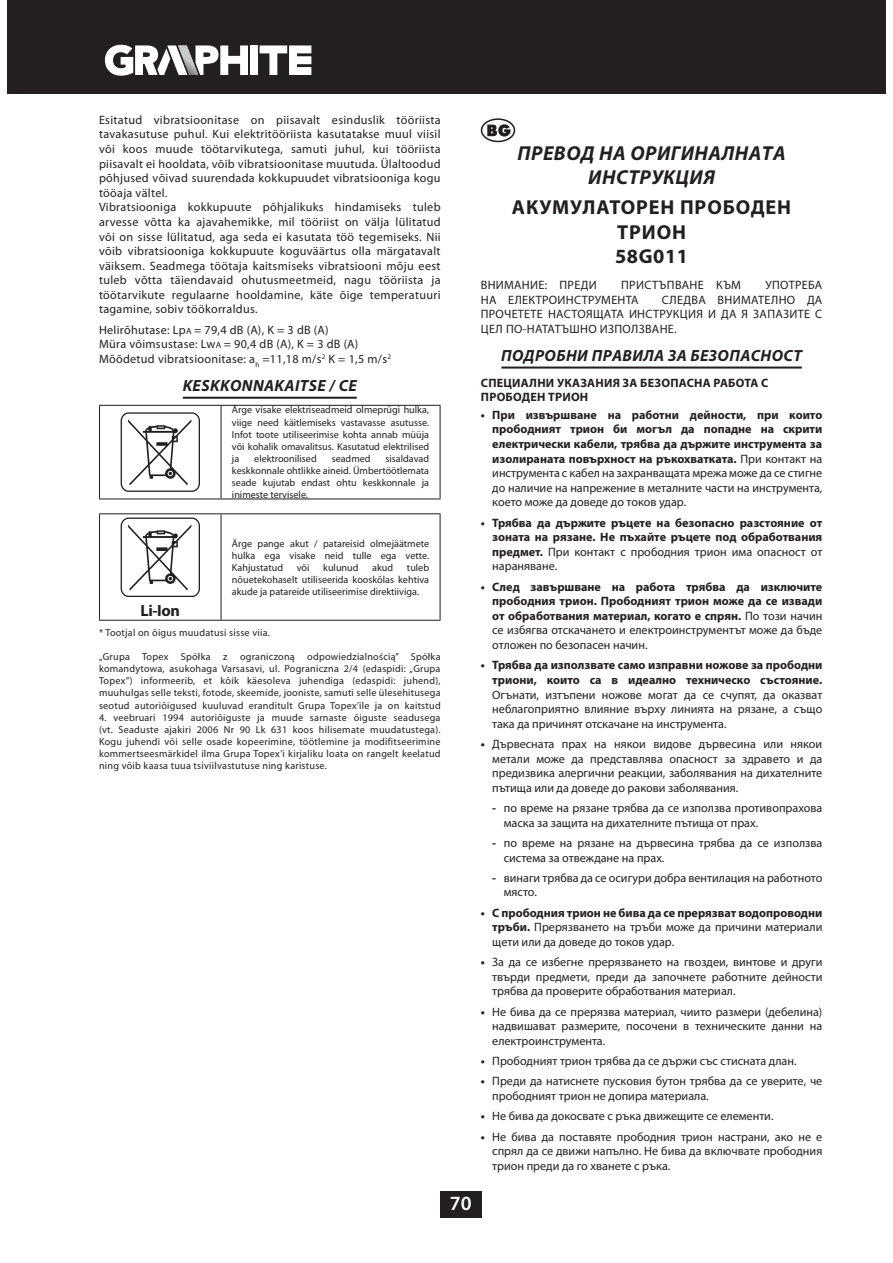
<style>
.page{position:relative;width:893px;height:1263px;background:#fff}
.page>*{position:absolute;margin:0;border:0;box-sizing:border-box;transform-origin:0 0}
.t1{font:700 20.25px/24.3px "Myriad Pro";letter-spacing:.045em;color:#231f20;text-align:center}
.t2{font:italic 700 20.25px/24.3px "Myriad Pro";letter-spacing:.025em;color:#231f20;text-align:center}
.t3{font:600 20.25px "Myriad Pro";color:#fff}
.t4{font:italic 700 16.2px "Myriad Pro";letter-spacing:.025em;color:#231f20}
.t5{font:700 16.2px "Myriad Pro";color:#231f20}
.t6{font:12.15px/14.5px "Myriad Pro";letter-spacing:.025em;color:#231f20;text-align:justify}
.t7{font:700 12.15px/14.5px "Myriad Pro";color:#231f20;text-align:justify}
.t8{font:12.15px/14.5px "Myriad Pro";color:#231f20}
.t9{font:700 12.15px/14.5px "Myriad Pro";letter-spacing:.02em;color:#231f20}
.t10{font:10.05px/12.1px "Myriad Pro";color:#231f20;text-align:justify}
.t11{font:10.05px "Myriad Pro";letter-spacing:.025em;color:#231f20}
.s1{font-size:9.15px}
.s2{font-weight:400}
.s3{font-weight:700}
</style>
<div class="page">
<div style="left:440px;top:1191px;width:41px;height:26px;background:#231f20"></div>
<div style="left:7px;top:0;width:878px;height:93px;background:#231f20"></div>
<svg style="left:104px;top:44px;width:208px;height:32px"></svg>
<hr style="left:183px;top:397px;width:174px;height:2px;background:#231f20">
<hr style="left:99px;top:405px;width:342px;height:1px;background:#231f20">
<hr style="left:99px;top:498px;width:342px;height:1px;background:#231f20">
<hr style="left:99px;top:406px;width:1px;height:92px;background:#231f20">
<hr style="left:220px;top:406px;width:2px;height:92px;background:#231f20">
<hr style="left:440px;top:406px;width:1px;height:92px;background:#231f20">
<div style="left:121px;top:412px;width:79px;height:80px;border:1px solid #231f20;border-radius:8px"></div>
<svg style="left:128px;top:419px;width:63px;height:66px"></svg>
<hr style="left:99px;top:513px;width:342px;height:1px;background:#231f20">
<hr style="left:99px;top:620px;width:342px;height:1px;background:#231f20">
<hr style="left:99px;top:514px;width:1px;height:106px;background:#231f20">
<hr style="left:220px;top:514px;width:2px;height:106px;background:#231f20">
<hr style="left:440px;top:514px;width:1px;height:106px;background:#231f20">
<div style="left:121px;top:518px;width:79px;height:79px;border:1px solid #231f20;border-radius:8px"></div>
<svg style="left:128px;top:525px;width:63px;height:65px"></svg>
<hr style="left:501px;top:367px;width:301px;height:2px;background:#231f20">
<svg style="left:481px;top:119px;width:33px;height:22px"></svg>
<div style="left:481px;top:118px;width:34px;height:24px;border:2px solid #231f20;border-radius:50%"></div>
<svg style="left:487px;top:124px;width:23px;height:13px"></svg>
<p class="t6" style="left:99px;top:113px;width:343px;text-align:left">Esitatud vibratsioonitase on piisavalt esinduslik tööriista tavakasutuse puhul. Kui elektritööriista kasutatakse muul viisil või koos muude töötarvikutega, samuti juhul, kui tööriista piisavalt ei hooldata, võib vibratsioonitase muutuda. Ülaltoodud põhjused võivad suurendada kokkupuudet vibratsiooniga kogu tööaja vältel.<br>Vibratsiooniga kokkupuute põhjalikuks hindamiseks tuleb arvesse võtta ka ajavahemikke, mil tööriist on välja lülitatud või on sisse lülitatud, aga seda ei kasutata töö tegemiseks. Nii võib vibratsiooniga kokkupuute koguväärtus olla märgatavalt väiksem. Seadmega töötaja kaitsmiseks vibratsiooni mõju eest tuleb võtta täiendavaid ohutusmeetmeid, nagu tööriista ja töötarvikute regulaarne hooldamine, käte õige temperatuuri tagamine, sobiv töökorraldus.</p>
<p class="t6" style="left:99px;top:323px;width:294px;text-align:left">Helirõhutase: Lp<span class="s1">A</span> = 79,4 dB (A), K = 3 dB (A)<br>Müra võimsustase: Lw<span class="s1">A</span> = 90,4 dB (A), K = 3 dB (A)<br>Mõõdetud vibratsioonitase: a<sub>h</sub> =11,18 m/s<sup>2</sup> K = 1,5 m/s<sup>2</sup></p>
<h2 class="t4" style="left:183px;top:376px;width:176px">KESKKONNAKAITSE / CE</h2>
<p class="t10" style="left:232px;top:405px;width:199px">Ärge visake elektriseadmeid olmeprügi hulka, viige need käitlemiseks vastavasse asutusse.<br>Infot toote utiliseerimise kohta annab müüja või kohalik omavalitsus. Kasutatud elektrilised ja</p>
<p class="t10" style="left:232px;top:453px;width:199px;text-indent:154px">sisaldavad keskkonnale ohtlikke aineid. Ümbertöötlemata seade kujutab endast ohtu keskkonnale ja inimeste tervisele.</p>
<p class="t10" style="left:254px;top:453px;width:64px">elektroonilised</p>
<p class="t10" style="left:332px;top:453px;width:40px">seadmed</p>
<p class="t10" style="left:232px;top:538px;width:199px">Ärge pange akut / patareisid olmejäätmete hulka ega visake neid tulle ega vette.<br>Kahjustatud</p>
<p class="t10" style="left:232px;top:562px;width:199px;text-indent:175px">tuleb nõuetekohaselt utiliseerida kooskõlas kehtiva akude ja patareide utiliseerimise direktiiviga.</p>
<p class="t11" style="left:99px;top:629px;width:172px">* Tootjal on õigus muudatusi sisse viia.</p>
<p class="t10" style="left:99px;top:651px;width:343px">„Grupa Topex Spółka z ograniczoną odpowiedzialnością” Spółka komandytowa, asukohaga Varsasavi, ul. Pograniczna 2/4 (edaspidi: „Grupa Topex”) informeerib, et kõik käesoleva juhendiga (edaspidi: juhend), muuhulgas selle teksti, fotode, skeemide, jooniste, samuti selle ülesehitusega seotud autoriõigused kuuluvad eranditult Grupa Topex’ile ja on kaitstud</p>
<p class="t10" style="left:99px;top:712px;width:343px">4. veebruari 1994 autoriõiguste ja muude sarnaste õiguste seadusega (vt. Seaduste ajakiri 2006 Nr 90 Lk 631 koos hilisemate muudatustega).<br>Kogu juhendi või selle osade kopeerimine, töötlemine ja modifitseerimine kommertseesmärkidel ilma Grupa Topex’i kirjaliku loata on rangelt keelatud ning võib kaasa tuua tsiviilvastutuse ning karistuse.</p>
<p class="t10" style="left:297px;top:562px;width:14px">või</p>
<p class="t10" style="left:323px;top:562px;width:37px">kulunud</p>
<p class="t10" style="left:372px;top:562px;width:22px">akud</p>
<h2 class="t5" style="left:141px;top:605px;width:41px">Li-Ion</h2>
<h1 class="t3" style="left:450px;top:1196px;width:23px">70</h1>
<h1 class="t2" style="left:517px;top:141px;width:270px">ПРЕВОД НА ОРИГИНАЛНАТА<br>ИНСТРУКЦИЯ</h1>
<h1 class="t1" style="left:512px;top:197px;width:281px">АКУМУЛАТОРЕН ПРОБОДЕН<br>ТРИОН<br>58G011</h1>
<p class="t6" style="left:481px;top:278px;width:118px">ВНИМАНИЕ: ПРЕДИ</p>
<p class="t6" style="left:621px;top:278px;width:121px">ПРИСТЪПВАНЕ КЪМ</p>
<p class="t6" style="left:765px;top:278px;width:58px">УПОТРЕБА</p>
<p class="t6" style="left:481px;top:293px;width:159px">НА ЕЛЕКТРОИНСТРУМЕНТА</p>
<p class="t6" style="left:481px;top:293px;width:343px;text-indent:181px">СЛЕДВА ВНИМАТЕЛНО ДА ПРОЧЕТЕТЕ НАСТОЯЩАТА ИНСТРУКЦИЯ И ДА Я ЗАПАЗИТЕ С ЦЕЛ ПО-НАТАТЪШНО ИЗПОЛЗВАНЕ.</p>
<h2 class="t4" style="left:501px;top:346px;width:302px">ПОДРОБНИ ПРАВИЛА ЗА БЕЗОПАСНОСТ</h2>
<p class="t9" style="left:481px;top:376px;width:289px">СПЕЦИАЛНИ УКАЗАНИЯ ЗА БЕЗОПАСНА РАБОТА С<br>ПРОБОДЕН ТРИОН</p>
<p class="t7" style="left:492px;top:408px;width:332px;text-indent:-11px">• При извършване на работни дейности, при които прободният трион би могъл да попадне на скрити електрически кабели, трябва да държите инструмента за изолираната повърхност на ръкохватката. <span class="s2">При контакт на инструмента с кабел на захранващата мрежа може да се стигне до наличие на напрежение в металните части на инструмента, което може да доведе до токов удар.</span></p>
<p class="t7" style="left:492px;top:516px;width:332px;text-indent:-11px">• Трябва да държите ръцете на безопасно разстояние от зоната на рязане. Не пъхайте ръцете под обработвания предмет. <span class="s2">При контакт с прободния трион има опасност от нараняване.</span></p>
<p class="t7" style="left:492px;top:580px;width:332px;text-indent:-11px">• След завършване на работа трябва да изключите прободния трион. Прободният трион може да се извади от обработвания материал, когато е спрян. <span class="s2">По този начин се избягва отскачането и електроинструментът може да бъде отложен по безопасен начин.</span></p>
<p class="t7" style="left:481px;top:659px;width:343px;text-align:right">• Трябва да използвате само изправни ножове за прободни триони, които са в идеално техническо състояние.</p>
<p class="t6" style="left:492px;top:688px;width:332px">Огънати, изтъпени ножове могат да се счупят, да оказват неблагоприятно влияние върху линията на рязане, а също така да причинят отскачане на инструмента.</p>
<p class="t6" style="left:492px;top:737px;width:332px;text-indent:-11px"><span class="s3">•</span> Дървесната прах на някои видове дървесина или някои метали може да представлява опасност за здравето и да предизвика алергични реакции, заболявания на дихателните пътища или да доведе до ракови заболявания.</p>
<p class="t8" style="left:504px;top:801px;width:320px;text-indent:-11px"><span class="s3">-</span> по време на рязане трябва да се използва противопрахова маска за защита на дихателните пътища от прах.</p>
<p class="t8" style="left:504px;top:836px;width:320px;text-indent:-11px"><span class="s3">-</span> по време на рязане на дървесина трябва да се използва система за отвеждане на прах.</p>
<p class="t8" style="left:504px;top:871px;width:320px;text-indent:-11px"><span class="s3">-</span> винаги трябва да се осигури добра вентилация на работното място.</p>
<p class="t6" style="left:492px;top:906px;width:332px;text-indent:-11px"><span class="s3">• С прободния трион не бива да се прерязват водопроводни тръби.</span> Прерязването на тръби може да причини материали щети или да доведе до токов удар.</p>
<p class="t6" style="left:492px;top:956px;width:332px;text-indent:-11px"><span class="s3">•</span> За да се избегне прерязването на гвоздеи, винтове и други твърди предмети, преди да започнете работните дейности трябва да проверите обработвания материал.</p>
<p class="t6" style="left:492px;top:1005px;width:332px;text-indent:-11px"><span class="s3">•</span> Не бива да се прерязва материал, чиито размери (дебелина) надвишават размерите, посочени в техническите данни на електроинструмента.</p>
<p class="t8" style="left:481px;top:1055px;width:317px"><span class="s3">•</span> Прободният трион трябва да се държи със стисната длан.</p>
<p class="t8" style="left:492px;top:1075px;width:332px;text-indent:-11px"><span class="s3">•</span> Преди да натиснете пусковия бутон трябва да се уверите, че прободният трион не допира материала.</p>
<p class="t8" style="left:481px;top:1110px;width:294px"><span class="s3">•</span> Не бива да докосвате с ръка движещите се елементи.</p>
<p class="t6" style="left:492px;top:1130px;width:332px;text-indent:-11px"><span class="s3">•</span> Не бива да поставяте прободния трион настрани, ако не е спрял да се движи напълно. Не бива да включвате прободния трион преди да го хванете с ръка.</p>
</div>
